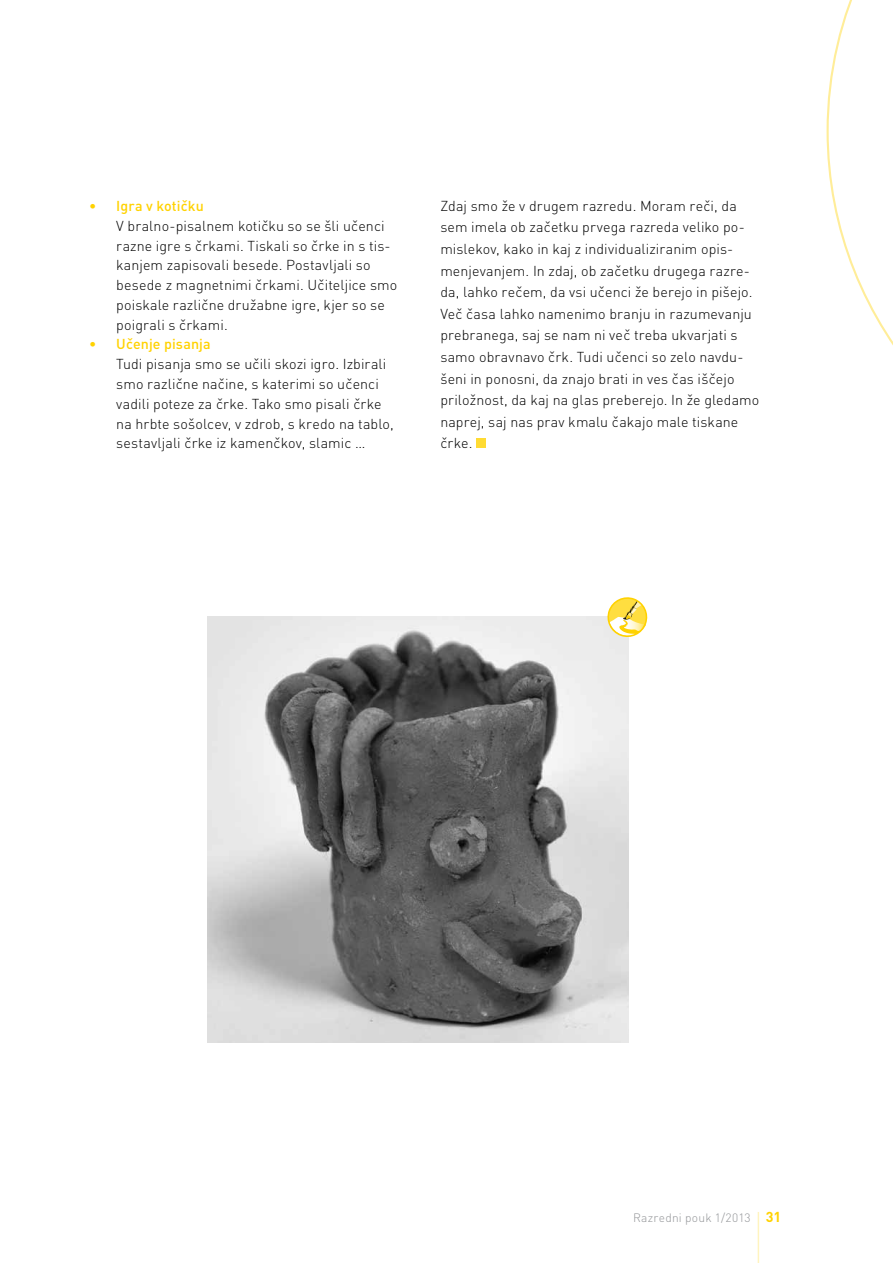
<style>
.page{position:relative;width:893px;height:1263px;background:#fff}
.page>*{position:absolute;margin:0;border:0;box-sizing:border-box;transform-origin:0 0}
.t1{font:300 14.25px/21.6px "DINP";letter-spacing:.01em;color:#000}
.t2{font:500 14.25px "DINP";letter-spacing:.01em;color:#ffd200}
.t3{font:300 12px "DINP";letter-spacing:.02em;color:#939598}
.s1{font-weight:700;font-size:14.25px;color:#ffd200}
</style>
<div class="page">
<svg style="left:826px;top:0;width:67px;height:345px"></svg>
<hr style="left:758px;top:1212px;width:1px;height:51px;background:#fff4bf">
<div style="left:476px;top:438px;width:10px;height:10px;background:#ffdb33"></div>
<img style="left:208px;top:616px;width:421px;height:426px">
<svg style="left:604px;top:597px;width:44px;height:44px"></svg>
<p class="t2" style="left:89px;top:197px;width:116px">• Igra v kotičku</p>
<p class="t1" style="left:116px;top:216px;width:283px;line-height:19.8px">V bralno-pisalnem kotičku so se šli učenci razne igre s črkami. Tiskali so črke in s tis&shy;kanjem zapisovali besede. Postavljali so besede z magnetnimi črkami. Učiteljice smo poiskale različne družabne igre, kjer so se poigrali s črkami.</p>
<p class="t2" style="left:89px;top:335px;width:123px">• Učenje pisanja</p>
<p class="t1" style="left:116px;top:354px;width:279px;line-height:19.8px">Tudi pisanja smo se učili skozi igro. Izbirali smo različne načine, s katerimi so učenci vadili poteze za črke. Tako smo pisali črke na hrbte sošolcev, v zdrob, s kredo na tablo, sestavljali črke iz kamenčkov, slamic …</p>
<p class="t1" style="left:440px;top:195px;width:321px">Zdaj smo že v drugem razredu. Moram reči, da sem imela ob začetku prvega razreda veliko po&shy;mislekov, kako in kaj z individualiziranim opis&shy;menjevanjem. In zdaj, ob začetku drugega razre&shy;da, lahko rečem, da vsi učenci že berejo in pišejo.<br>Več časa lahko namenimo branju in razumevanju prebranega, saj se nam ni več treba ukvarjati s samo obravnavo črk. Tudi učenci so zelo navdu&shy;šeni in ponosni, da znajo brati in ves čas iščejo priložnost, da kaj na glas preberejo. In že gledamo naprej, saj nas prav kmalu čakajo male tiskane črke.</p>
<p class="t3" style="left:633px;top:1210px;width:150px">Razredni pouk 1/2013 <span class="s1">31</span></p>
</div>
